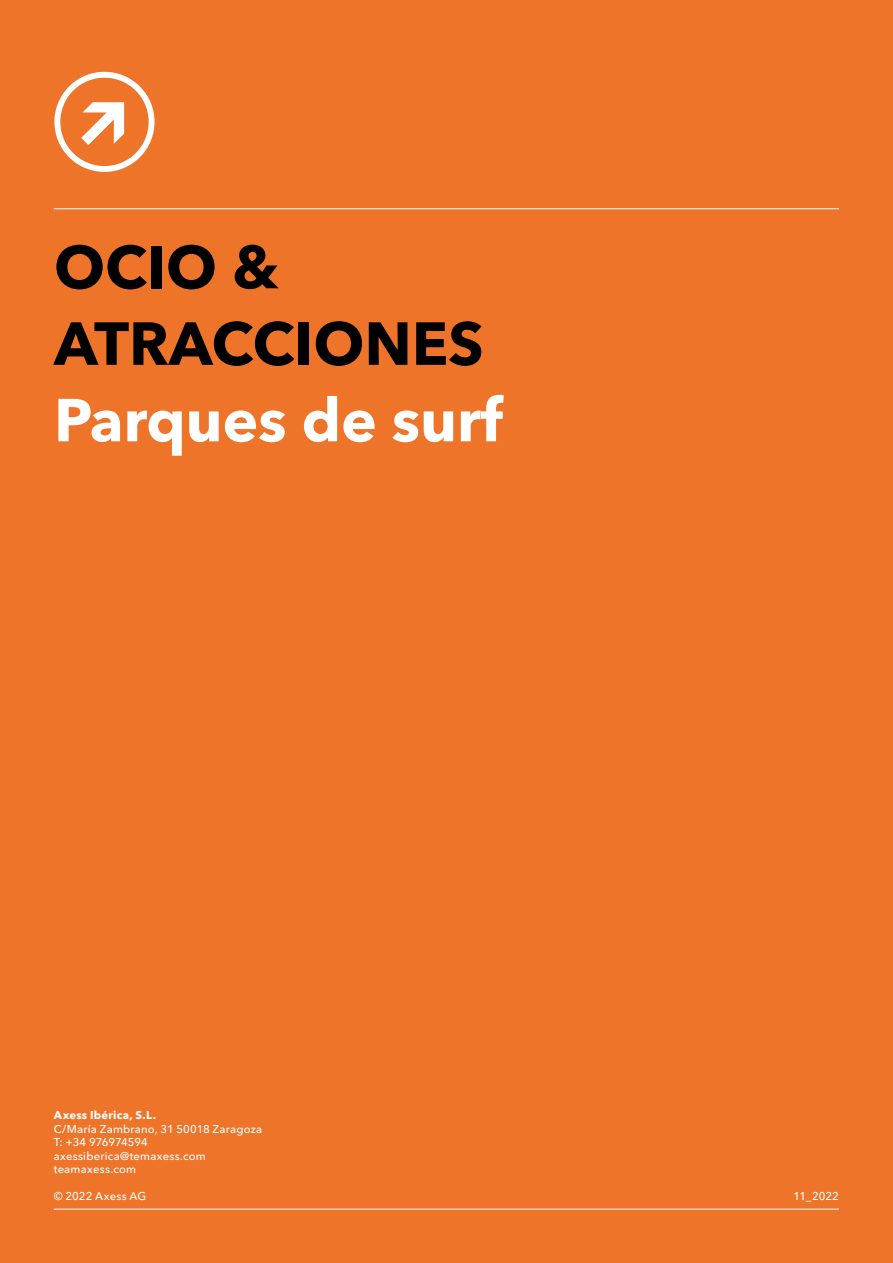
<style>
.page{position:relative;width:893px;height:1263px;background:#ee742a}
.page>*{position:absolute;margin:0;border:0;box-sizing:border-box;transform-origin:0 0}
.t1{font:700 60px/76.5px "Avenir Next Cyr";color:#000}
.t2{font:700 60px "Avenir Next Cyr";color:#fff}
.t3{font:500 11.25px/13.5px "Avenir Next Cyr";letter-spacing:.015em;color:#fff}
.t4{font:700 11.25px "Avenir Next Cyr";letter-spacing:.025em;color:#fff}
</style>
<div class="page">
<hr style="left:54px;top:1209px;width:785px;height:1px;background:#fff">
<svg style="left:54px;top:71px;width:101px;height:101px"></svg>
<hr style="left:54px;top:208px;width:785px;height:1px;background:#fff">
<h1 class="t1" style="left:54px;top:229px;width:431px">OCIO &amp;<br>ATRACCIONES</h1>
<h1 class="t2" style="left:54px;top:383px;width:450px">Parques de surf</h1>
<p class="t4" style="left:54px;top:1108px;width:104px">Axess Ibérica, S.L.</p>
<p class="t3" style="left:54px;top:1122px;width:210px">C/María Zambrano, 31 50018 Zaragoza<br>T: +34 976974594 axessiberica@temaxess.com teamaxess.com</p>
<p class="t3" style="left:54px;top:1189px;width:94px">© 2022 Axess AG</p>
<p class="t3" style="left:793px;top:1189px;width:47px">11_2022</p>
</div>
